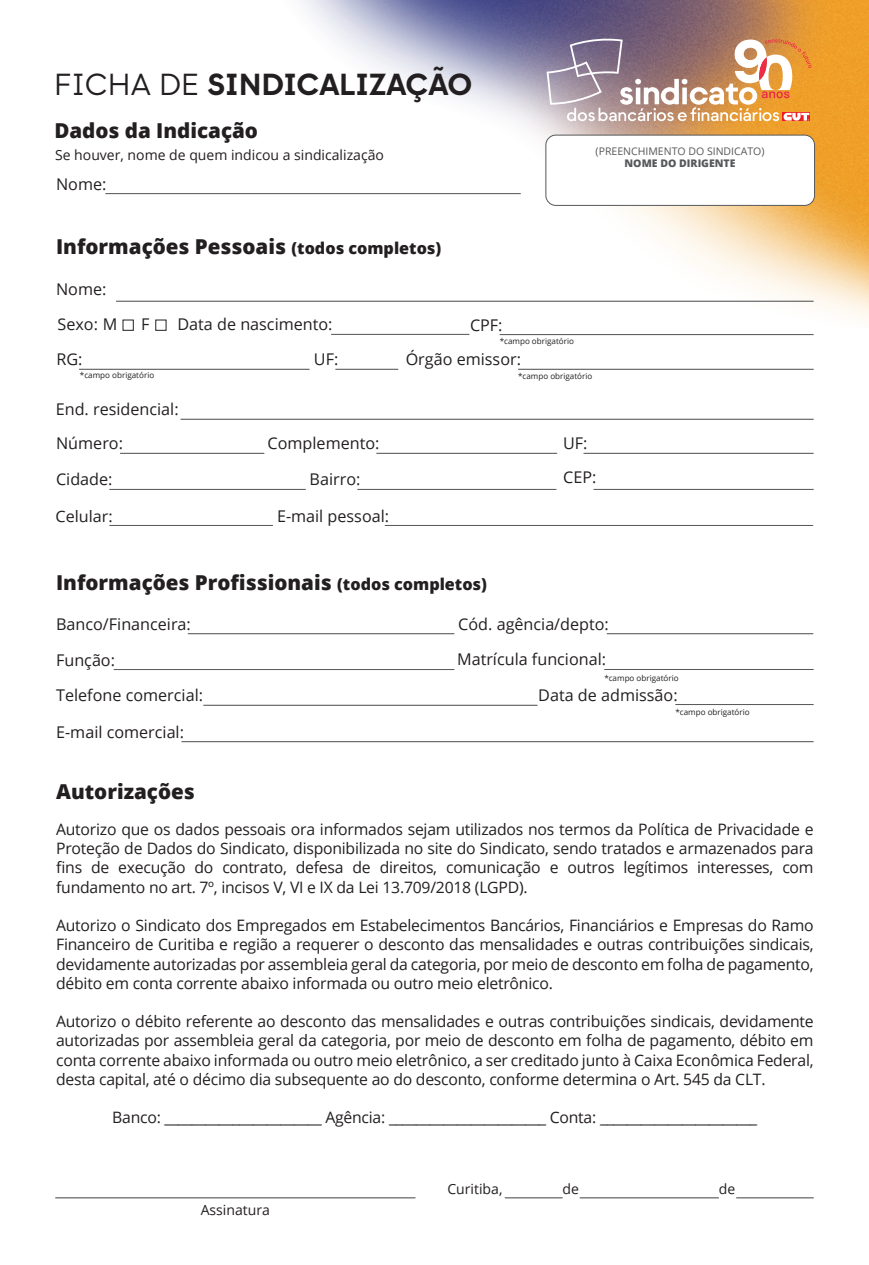
<style>
.page{position:relative;width:869px;height:1265px;background:#fff}
.page>*{position:absolute;margin:0;border:0;box-sizing:border-box;transform-origin:0 0}
.t1{font:700 30.45px "Strawford";letter-spacing:-.01em;color:#231f20}
.t2{font:800 20.47px "Open Sans";color:#231f20}
.t3{font:16.1px/34.3px "Open Sans";color:#231f20}
.t4{font:15.75px/19.2px "Open Sans";letter-spacing:-.015em;color:#231f20;text-align:justify}
.t5{font:14px "Open Sans";color:#231f20}
.t6{font:10.5px "Open Sans";color:#57585a}
.t7{font:800 10.5px "Open Sans";color:#57585a}
.t8{font:8.05px "Open Sans";color:#231f20}
.s1{font-weight:400}
.s2{font-size:16.1px}
</style>
<div class="page">
<img style="left:105px;top:0;width:763px;height:328px">
<hr style="left:105px;top:193px;width:415px;height:1px;background:#57585a">
<hr style="left:499px;top:334px;width:314px;height:1px;background:#57585a">
<hr style="left:331px;top:334px;width:138px;height:1px;background:#57585a">
<div style="left:122px;top:320px;width:12px;height:11px;border:1px solid #231f20"></div>
<div style="left:155px;top:320px;width:11px;height:11px;border:1px solid #231f20"></div>
<hr style="left:79px;top:369px;width:230px;height:1px;background:#57585a">
<hr style="left:335px;top:369px;width:63px;height:1px;background:#57585a">
<hr style="left:518px;top:369px;width:295px;height:1px;background:#57585a">
<hr style="left:376px;top:453px;width:180px;height:1px;background:#57585a">
<hr style="left:120px;top:453px;width:144px;height:1px;background:#57585a">
<hr style="left:583px;top:453px;width:230px;height:1px;background:#57585a">
<hr style="left:593px;top:489px;width:220px;height:1px;background:#57585a">
<hr style="left:109px;top:489px;width:196px;height:1px;background:#57585a">
<hr style="left:357px;top:489px;width:199px;height:1px;background:#57585a">
<hr style="left:109px;top:525px;width:164px;height:1px;background:#57585a">
<hr style="left:385px;top:525px;width:427px;height:1px;background:#57585a">
<hr style="left:180px;top:419px;width:633px;height:1px;background:#57585a">
<hr style="left:116px;top:301px;width:697px;height:1px;background:#57585a">
<hr style="left:181px;top:741px;width:632px;height:1px;background:#57585a">
<hr style="left:606px;top:633px;width:206px;height:1px;background:#57585a">
<hr style="left:188px;top:633px;width:266px;height:1px;background:#57585a">
<hr style="left:114px;top:669px;width:340px;height:1px;background:#57585a">
<hr style="left:604px;top:669px;width:209px;height:1px;background:#57585a">
<hr style="left:203px;top:705px;width:334px;height:1px;background:#57585a">
<hr style="left:675px;top:704px;width:138px;height:1px;background:#57585a">
<hr style="left:504px;top:1197px;width:58px;height:1px;background:#57585a">
<hr style="left:735px;top:1197px;width:78px;height:1px;background:#57585a">
<hr style="left:579px;top:1197px;width:139px;height:1px;background:#57585a">
<hr style="left:55px;top:1197px;width:360px;height:1px;background:#57585a">
<div style="left:545px;top:135px;width:269px;height:70px;background:#fff;border-radius:10px"></div>
<div style="left:545px;top:135px;width:269px;height:71px;border:1px solid #57585a;border-radius:10px"></div>
<img style="left:546px;top:39px;width:265px;height:83px">
<h1 class="t1" style="left:54px;top:66px;width:420px"><span class="s1">FICHA DE</span> SINDICALIZAÇÃO</h1>
<p class="t2" style="left:54px;top:115px;width:205px">Dados da Indicação</p>
<p class="t5" style="left:55px;top:146px;width:330px">Se houver, nome de quem indicou a sindicalização</p>
<p class="t3" style="left:56px;top:166px;width:52px">Nome:</p>
<p class="t2" style="left:56px;top:231px;width:386px">Informações Pessoais <span class="s2">(todos completos)</span></p>
<p class="t3" style="left:56px;top:271px;width:52px">Nome:</p>
<p class="t6" style="left:595px;top:144px;width:170px">(PREENCHIMENTO DO SINDICATO)</p>
<p class="t7" style="left:624px;top:155px;width:112px">NOME DO DIRIGENTE</p>
<p class="t3" style="left:57px;top:307px;width:61px">Sexo: M</p>
<p class="t3" style="left:141px;top:307px;width:10px">F</p>
<p class="t3" style="left:177px;top:307px;width:156px">Data de nascimento:</p>
<p class="t3" style="left:56px;top:342px;width:28px">RG:</p>
<p class="t3" style="left:314px;top:342px;width:26px">UF:</p>
<p class="t8" style="left:80px;top:370px;width:76px">*campo obrigatório</p>
<p class="t3" style="left:470px;top:307px;width:34px">CPF:</p>
<p class="t8" style="left:499px;top:336px;width:76px">*campo obrigatório</p>
<p class="t3" style="left:405px;top:342px;width:117px">Órgão emissor:</p>
<p class="t8" style="left:518px;top:371px;width:76px">*campo obrigatório</p>
<p class="t3" style="left:56px;top:391px;width:124px">End. residencial:<br>Número:</p>
<p class="t3" style="left:267px;top:426px;width:113px">Complemento:</p>
<p class="t3" style="left:563px;top:426px;width:26px">UF:</p>
<p class="t3" style="left:56px;top:462px;width:58px">Cidade:</p>
<p class="t3" style="left:309px;top:462px;width:52px">Bairro:</p>
<p class="t3" style="left:563px;top:460px;width:35px">CEP:</p>
<p class="t4" style="left:55px;top:506px;width:59px">Celular:</p>
<p class="t3" style="left:277px;top:498px;width:114px">E-mail pessoal:</p>
<p class="t2" style="left:56px;top:567px;width:432px">Informações Profissionais <span class="s2">(todos completos)</span></p>
<p class="t3" style="left:56px;top:606px;width:136px">Banco/Financeira:</p>
<p class="t3" style="left:458px;top:606px;width:152px">Cód. agência/depto:</p>
<p class="t3" style="left:56px;top:642px;width:60px">Função:</p>
<p class="t3" style="left:457px;top:642px;width:150px">Matrícula funcional:</p>
<p class="t8" style="left:604px;top:672px;width:76px">*campo obrigatório</p>
<p class="t3" style="left:56px;top:678px;width:148px">Telefone comercial:</p>
<p class="t3" style="left:538px;top:678px;width:141px">Data de admissão:</p>
<p class="t8" style="left:675px;top:707px;width:76px">*campo obrigatório</p>
<p class="t3" style="left:56px;top:714px;width:129px">E-mail comercial:</p>
<p class="t2" style="left:56px;top:776px;width:140px">Autorizações</p>
<p class="t4" style="left:56px;top:819px;width:758px">Autorizo que os dados pessoais ora informados sejam utilizados nos termos da Política de Privacidade e Proteção de Dados do Sindicato, disponibilizada no site do Sindicato, sendo tratados e armazenados para fins de execução do contrato, defesa de direitos, comunicação e outros legítimos interesses, com fundamento no art. 7º, incisos V, VI e IX da Lei 13.709/2018 (LGPD).</p>
<p class="t4" style="left:56px;top:915px;width:758px">Autorizo o Sindicato dos Empregados em Estabelecimentos Bancários, Financiários e Empresas do Ramo Financeiro de Curitiba e região a requerer o desconto das mensalidades e outras contribuições sindicais, devidamente autorizadas por assembleia geral da categoria, por meio de desconto em folha de pagamento, débito em conta corrente abaixo informada ou outro meio eletrônico.</p>
<p class="t4" style="left:56px;top:1011px;width:758px">Autorizo o débito referente ao desconto das mensalidades e outras contribuições sindicais, devidamente autorizadas por assembleia geral da categoria, por meio de desconto em folha de pagamento, débito em conta corrente abaixo informada ou outro meio eletrônico, a ser creditado junto à Caixa Econômica Federal, desta capital, até o décimo dia subsequente ao do desconto, conforme determina o Art. 545 da CLT.</p>
<p class="t4" style="left:112px;top:1108px;width:646px">Banco: _______________________ Agência: _______________________ Conta: _______________________</p>
<p class="t5" style="left:201px;top:1200px;width:71px">Assinatura</p>
<p class="t5" style="left:447px;top:1179px;width:56px">Curitiba,</p>
<p class="t5" style="left:562px;top:1179px;width:18px">de</p>
<p class="t5" style="left:718px;top:1179px;width:18px">de</p>
</div>
